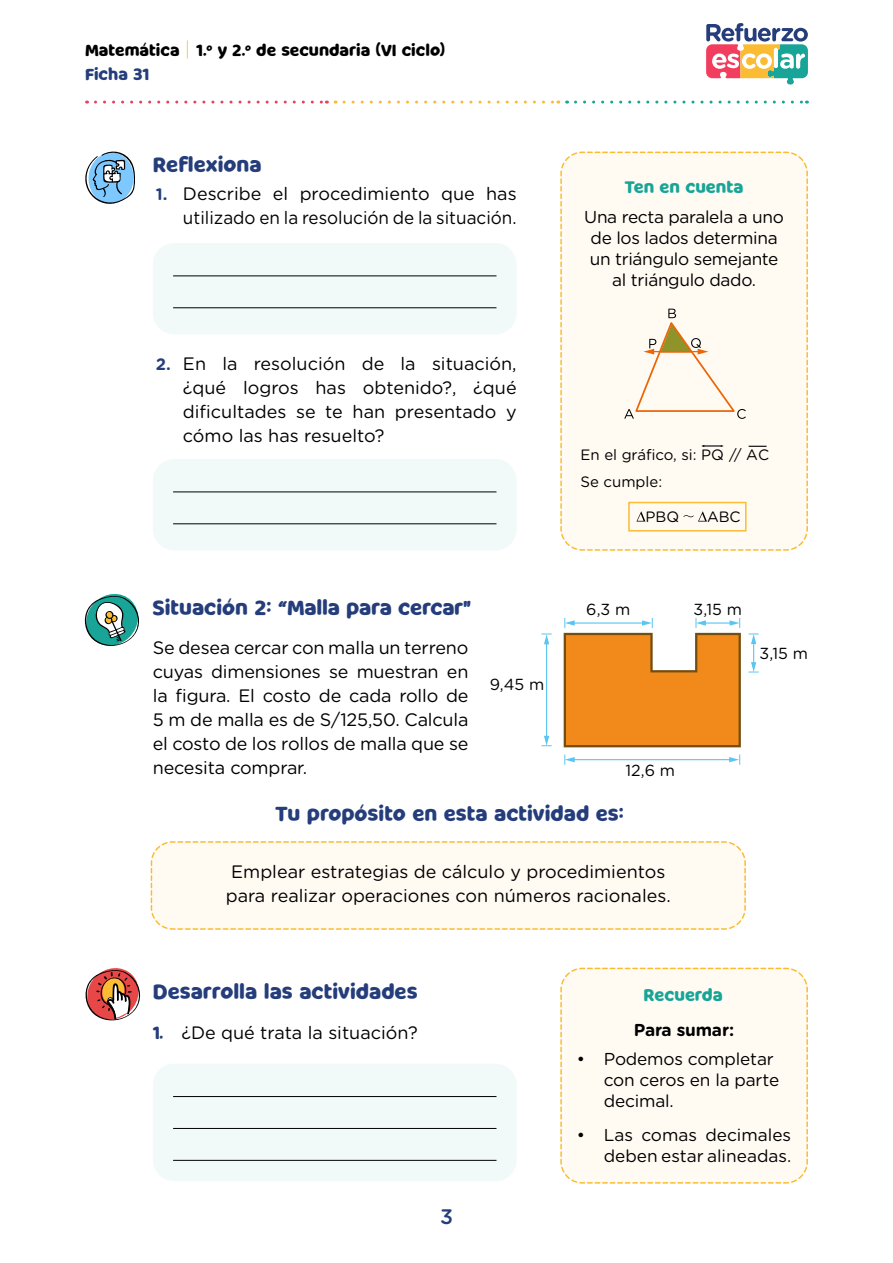
<style>
.page{position:relative;width:893px;height:1263px;background:#fff}
.page>*{position:absolute;margin:0;border:0;box-sizing:border-box;transform-origin:0 0}
.t1{font:21px "Milky Nice Clean";color:#253e7b}
.t2{font:500 21px "Gotham Rounded";color:#253e7b}
.t3{font:18px/24px "Gotham Rounded";color:#000;text-align:justify}
.t4{font:17.25px/21px "Gotham Rounded";letter-spacing:-.02em;color:#000;text-align:center}
.t5{font:17.25px/21px "Gotham Rounded";color:#000;text-align:right}
.t6{font:17.25px "Milky Nice Clean";color:#18a597}
.t7{font:700 17.25px "Gotham Rounded";letter-spacing:-.01em;color:#000}
.t8{font:16.5px/23.4px "Milky Nice Clean";color:#000}
.t9{font:16.05px "Gotham Rounded";color:#000}
.t10{font:15px/26.5px "Gotham Rounded";color:#000}
.s1{font-family:"Gotham Rounded";font-weight:300;font-size:19.5px;color:#fbbc33}
.s2{color:#253e7b}
.s3{font-weight:700;font-size:16.5px;color:#253e7b}
.s4{font-family:"Milky Nice Clean";color:#253e7b}
</style>
<div class="page">
<svg style="left:706px;top:23px;width:102px;height:62px"></svg>
<svg style="left:95px;top:101px;width:232px;height:3px"></svg>
<svg style="left:344px;top:101px;width:215px;height:3px"></svg>
<svg style="left:575px;top:101px;width:232px;height:3px"></svg>
<div style="left:153px;top:243px;width:364px;height:91px;background:#f1faf9;border-radius:21px"></div>
<hr style="left:173px;top:275px;width:323px;height:1px;background:#000">
<hr style="left:173px;top:307px;width:323px;height:1px;background:#000">
<div style="left:153px;top:459px;width:364px;height:91px;background:#f1faf9;border-radius:21px"></div>
<hr style="left:173px;top:491px;width:323px;height:1px;background:#000">
<hr style="left:173px;top:523px;width:323px;height:1px;background:#000">
<div style="left:560px;top:151px;width:248px;height:400px;background:#fffbf3"></div>
<svg style="left:701px;top:445px;width:23px;height:2px"></svg>
<svg style="left:749px;top:446px;width:17px;height:1px"></svg>
<svg style="left:636px;top:511px;width:9px;height:10px"></svg>
<svg style="left:684px;top:511px;width:23px;height:10px"></svg>
<div style="left:628px;top:502px;width:119px;height:29px;border:2px solid #fbbc33"></div>
<svg style="left:85px;top:151px;width:50px;height:53px"></svg>
<svg style="left:84px;top:595px;width:55px;height:51px"></svg>
<hr style="left:573px;top:759px;width:158px;height:1px;background:#5bc5f2">
<svg style="left:564px;top:754px;width:11px;height:11px"></svg>
<svg style="left:729px;top:754px;width:11px;height:11px"></svg>
<svg style="left:563px;top:618px;width:178px;height:130px"></svg>
<hr style="left:546px;top:642px;width:1px;height:96px;background:#5bc5f2">
<svg style="left:541px;top:736px;width:11px;height:10px"></svg>
<svg style="left:541px;top:633px;width:11px;height:11px"></svg>
<svg style="left:749px;top:633px;width:10px;height:40px"></svg>
<div style="left:150px;top:841px;width:596px;height:89px;background:#fffbf3"></div>
<div style="left:560px;top:967px;width:248px;height:217px;background:#fffbf3"></div>
<svg style="left:85px;top:968px;width:56px;height:52px"></svg>
<div style="left:153px;top:1064px;width:364px;height:117px;background:#f1faf9;border-radius:21px"></div>
<hr style="left:173px;top:1096px;width:323px;height:1px;background:#000">
<hr style="left:173px;top:1128px;width:323px;height:1px;background:#000">
<hr style="left:173px;top:1160px;width:323px;height:1px;background:#000">
<svg style="left:624px;top:309px;width:122px;height:110px"></svg>
<p class="t8" style="left:85px;top:39px;width:362px">Matemática <span class="s1">|</span> 1.<sup>o</sup> y 2.<sup>o</sup> de secundaria (VI ciclo)<br><span class="s2">Ficha 31</span></p>
<p class="t1" style="left:153px;top:151px;width:110px">Reflexiona</p>
<p class="t3" style="left:156px;top:181px;width:362px;text-align:right"><span class="s3">1.</span> Describe el procedimiento que has utilizado en la resolución de la situación.</p>
<p class="t3" style="left:183px;top:351px;width:335px;text-indent:-27px"><span class="s3">2.</span> En la resolución de la situación, ¿qué logros has obtenido?, ¿qué dificultades se te han presentado y cómo las has resuelto?</p>
<p class="t1" style="left:152px;top:594px;width:320px">Situación 2: “Malla para cercar"</p>
<p class="t3" style="left:153px;top:634px;width:317px">Se desea cercar con malla un terreno cuyas dimensiones se muestran en la figura. El costo de cada rollo de 5 m de malla es de S/125,50. Calcula el costo de los rollos de malla que se necesita comprar.</p>
<p class="t9" style="left:490px;top:673px;width:56px">9,45 m</p>
<p class="t6" style="left:625px;top:176px;width:120px">Ten en cuenta</p>
<p class="t4" style="left:584px;top:206px;width:201px">Una recta paralela a uno de los lados determina un triángulo semejante al triángulo dado.</p>
<p class="t10" style="left:580px;top:441px;width:190px">En el gráfico, si: PQ // AC<br>Se cumple:</p>
<p class="t10" style="left:645px;top:502px;width:35px">PBQ</p>
<p class="t10" style="left:707px;top:502px;width:35px">ABC</p>
<p class="t9" style="left:586px;top:598px;width:46px">6,3 m</p>
<p class="t9" style="left:693px;top:598px;width:50px">3,15 m</p>
<p class="t9" style="left:759px;top:642px;width:50px">3,15 m</p>
<p class="t9" style="left:625px;top:760px;width:51px">12,6 m</p>
<p class="t1" style="left:275px;top:800px;width:350px">Tu propósito en esta actividad es:</p>
<p class="t3" style="left:226px;top:859px;width:446px;text-align:center">Emplear estrategias de cálculo y procedimientos para realizar operaciones con números racionales.</p>
<p class="t1" style="left:153px;top:978px;width:266px">Desarrolla las actividades</p>
<p class="t3" style="left:153px;top:1020px;width:266px"><span class="s4">1.</span> ¿De qué trata la situación?</p>
<p class="t2" style="left:440px;top:1202px;width:14px">3</p>
<p class="t6" style="left:644px;top:984px;width:81px">Recuerda</p>
<p class="t7" style="left:634px;top:1017px;width:102px">Para sumar:</p>
<p class="t4" style="left:604px;top:1048px;width:177px;text-align:left;text-indent:-27px">• Podemos completar con ceros en la parte decimal.</p>
<p class="t5" style="left:577px;top:1123px;width:216px">• Las comas decimales deben estar alineadas.</p>
</div>
